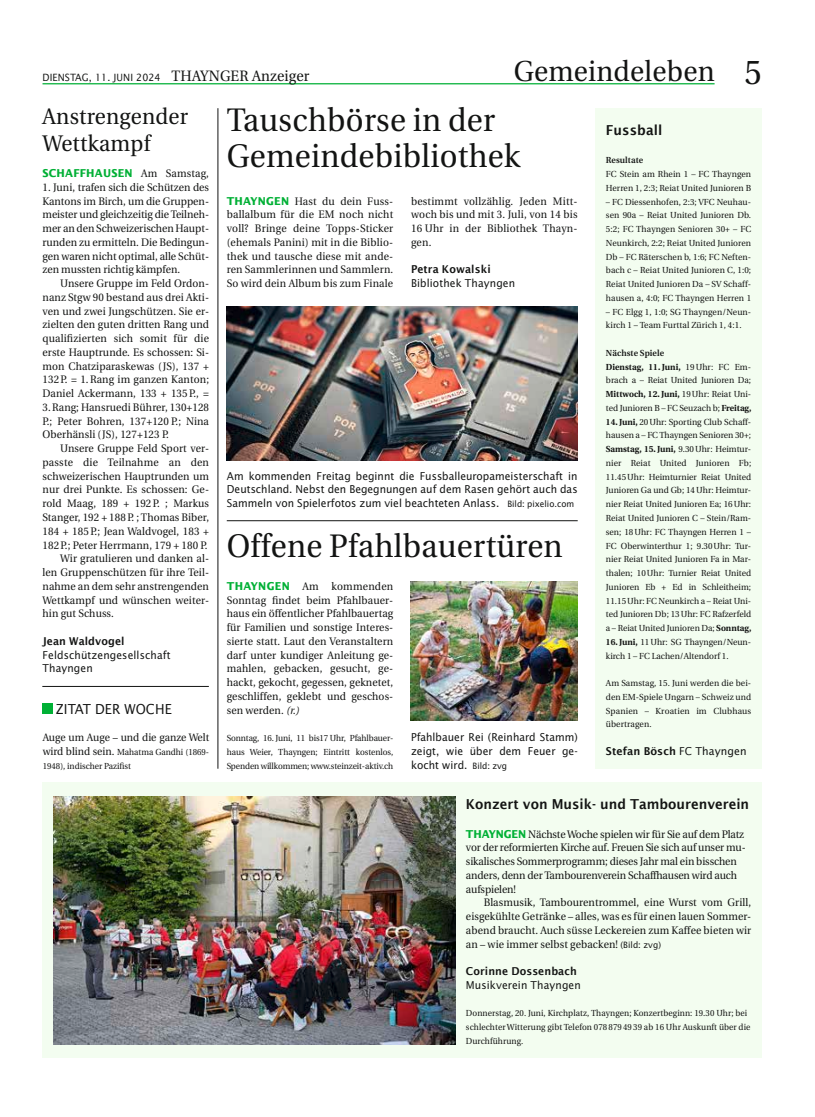
<style>
.page{position:relative;width:815px;height:1117px;background:#fff}
.page>*{position:absolute;margin:0;border:0;box-sizing:border-box;transform-origin:0 0}
.t1{font:32.5px/36.2px "Utopia";letter-spacing:.01em;color:#131413;scale:.95 1}
.t2{font:28.75px "Utopia";letter-spacing:.01em;color:#131413;scale:.95 1}
.t3{font:22.5px/27.5px "Utopia";letter-spacing:.01em;color:#131413;scale:.95 1}
.t4{font:600 13.75px "Lucida Sans";color:#131413;scale:.95 1}
.t5{font:13.75px "Lucida Sans";letter-spacing:.01em;color:#131413;scale:.95 1}
.t6{font:10.88px/13.8px "Utopia";letter-spacing:.01em;color:#131413;text-align:justify;scale:.95 1}
.t7{font:10.88px/13.8px "Lucida Sans";color:#131413;scale:.95 1}
.t8{font:10.88px "Utopia";letter-spacing:-.01em;color:#131413;scale:.95 1}
.t9{font:700 10.88px "Lucida Sans";letter-spacing:.02em;color:#00b035;scale:.95 1}
.t10{font:600 10.88px "Lucida Sans";letter-spacing:.01em;color:#131413}
.t11{font:10.75px "Utopia";color:#131413;scale:.95 1}
.t12{font:10px "Lucida Sans";letter-spacing:.01em;color:#131413;scale:.95 1}
.t13{font:8.75px/13.8px "Utopia";color:#131413}
.t14{font:8.75px/13.8px "Utopia";color:#131413;scale:.95 1}
.s1{font-family:"Utopia";font-size:15px}
.s2{font-size:34.38px}
.s3{font-family:"Utopia";font-weight:400;color:#131413}
.s4{font-weight:600}
.s5{font-size:10.75px}
.s6{font-family:"Lucida Sans";font-weight:700;color:#00b035}
.s7{font-size:8.75px}
.s8{font-style:italic}
.s9{font-weight:700}
.s10{font-weight:400}
.s11{font-family:"Lucida Sans";font-size:8.75px}
</style>
<div class="page">
<hr style="left:43px;top:83px;width:672px;height:1px;background:#00b035">
<img style="left:227px;top:306px;width:351px;height:155px">
<div style="left:43px;top:782px;width:719px;height:275px;background:#f3fdf0"></div>
<img style="left:53px;top:796px;width:402px;height:247px">
<div style="left:595px;top:108px;width:167px;height:660px;background:#f3fdf0"></div>
<div style="left:42px;top:703px;width:10px;height:10px;background:#00b035"></div>
<hr style="left:218px;top:108px;width:1px;height:660px;background:#131413">
<hr style="left:42px;top:686px;width:167px;height:1px;background:#131413">
<img style="left:411px;top:581px;width:167px;height:139px">
<hr style="left:227px;top:520px;width:351px;height:1px;background:#131413">
<p class="t12" style="left:43px;top:71px;width:282px">DIENSTAG, 11. JUNI 2024 <span class="s1">THAYNGER Anzeiger</span></p>
<p class="t2" style="left:514px;top:55px;width:263px">Gemeindeleben <span class="s2">5</span></p>
<p class="t3" style="left:43px;top:103px;width:155px">Anstrengender<br>Wettkampf</p>
<p class="t9" style="left:43px;top:166px;width:177px">SCHAFFHAUSEN <span class="s3">Am Samstag,</span></p>
<p class="t6" style="left:43px;top:180px;width:177px">1. Juni, trafen sich die Schützen des</p>
<p class="t6" style="left:43px;top:194px;width:177px">Kantons im Birch, um die Gruppen-</p>
<p class="t6" style="left:43px;top:208px;width:177px">meister und gleichzeitig die Teilneh-</p>
<p class="t6" style="left:43px;top:221px;width:177px">mer an den Schweizerischen Haupt-</p>
<p class="t6" style="left:43px;top:235px;width:177px">runden zu ermitteln. Die Bedingun-</p>
<p class="t6" style="left:43px;top:249px;width:177px">gen waren nicht optimal, alle Schüt-</p>
<p class="t6" style="left:43px;top:263px;width:146px">zen mussten richtig kämpfen.</p>
<p class="t6" style="left:60px;top:276px;width:158px">Unsere Gruppe im Feld Ordon-</p>
<p class="t6" style="left:43px;top:290px;width:177px">nanz Stgw 90 bestand aus drei Akti-</p>
<p class="t6" style="left:43px;top:304px;width:177px">ven und zwei Jungschützen. Sie er-</p>
<p class="t6" style="left:43px;top:318px;width:177px">zielten den guten dritten Rang und</p>
<p class="t6" style="left:43px;top:331px;width:177px">qualifizierten sich somit für die</p>
<p class="t6" style="left:43px;top:345px;width:177px">erste Hauptrunde. Es schossen: Si-</p>
<p class="t6" style="left:43px;top:359px;width:177px">mon Chatziparaskewas (JS), 137 +</p>
<p class="t6" style="left:43px;top:373px;width:177px">132P. = 1.Rang im ganzen Kanton;</p>
<p class="t6" style="left:43px;top:386px;width:177px">Daniel Ackermann, 133 + 135P., =</p>
<p class="t6" style="left:43px;top:400px;width:177px">3.Rang; Hansruedi Bührer, 130+128</p>
<p class="t6" style="left:43px;top:414px;width:177px">P.; Peter Bohren, 137+120 P.; Nina</p>
<p class="t6" style="left:43px;top:428px;width:135px">Oberhänsli (JS), 127+123 P.</p>
<p class="t6" style="left:60px;top:441px;width:158px">Unsere Gruppe Feld Sport ver-</p>
<p class="t6" style="left:43px;top:455px;width:177px">passte die Teilnahme an den</p>
<p class="t6" style="left:43px;top:469px;width:177px">schweizerischen Hauptrunden um</p>
<p class="t6" style="left:43px;top:483px;width:177px">nur drei Punkte. Es schossen: Ge-</p>
<p class="t6" style="left:43px;top:496px;width:177px">rold Maag, 189 + 192P. ; Markus</p>
<p class="t6" style="left:43px;top:510px;width:177px">Stanger, 192 + 188P. ; Thomas Biber,</p>
<p class="t6" style="left:43px;top:524px;width:177px">184 + 185P.; Jean Waldvogel, 183 +</p>
<p class="t6" style="left:43px;top:538px;width:175px">182P.; Peter Herrmann, 179 + 180 P.</p>
<p class="t6" style="left:60px;top:551px;width:158px">Wir gratulieren und danken al-</p>
<p class="t6" style="left:43px;top:565px;width:177px">len Gruppenschützen für ihre Teil-</p>
<p class="t6" style="left:43px;top:579px;width:177px">nahme an dem sehr anstrengenden</p>
<p class="t6" style="left:43px;top:593px;width:177px">Wettkampf und wünschen weiter-</p>
<p class="t6" style="left:43px;top:606px;width:77px">hin gut Schuss.</p>
<p class="t7" style="left:43px;top:633px;width:136px"><span class="s4">Jean Waldvogel<br></span>Feldschützengesellschaft<br>Thayngen</p>
<p class="t5" style="left:56px;top:700px;width:124px">ZITAT DER WOCHE</p>
<p class="t11" style="left:43px;top:731px;width:177px">Auge um Auge – und die ganze Welt</p>
<p class="t14" style="left:43px;top:745px;width:177px"><span class="s5">wird blind sein.</span> Mahatma Gandhi (1869-<br>1948), indischer Pazifist</p>
<p class="t1" style="left:227px;top:102px;width:310px">Tauschbörse in der<br>Gemeindebibliothek</p>
<p class="t6" style="left:227px;top:194px;width:177px"><span class="s6">THAYNGEN</span> Hast du dein Fuss&shy;ballalbum für die EM noch nicht voll? Bringe deine Topps-Sticker (ehemals Panini) mit in die Biblio&shy;thek und tausche diese mit ande&shy;ren Sammlerinnen und Sammlern.<br>So wird dein Album bis zum Finale</p>
<p class="t6" style="left:411px;top:194px;width:177px">bestimmt vollzählig. Jeden Mitt&shy;woch bis und mit 3. Juli, von 14 bis 16 Uhr in der Bibliothek Thayn&shy;gen.</p>
<p class="t7" style="left:411px;top:262px;width:111px"><span class="s4">Petra Kowalski<br></span>Bibliothek Thayngen</p>
<p class="t7" style="left:227px;top:468px;width:371px;text-align:justify">Am kommenden Freitag beginnt die Fussballeuropameisterschaft in Deutschland. Nebst den Begegnungen auf dem Rasen gehört auch das Sammeln von Spielerfotos zum viel beachteten Anlass. <span class="s7">Bild: pixelio.com</span></p>
<p class="t1" style="left:227px;top:528px;width:355px">Offene Pfahlbauertüren</p>
<p class="t6" style="left:227px;top:579px;width:177px"><span class="s6">THAYNGEN</span> Am kommenden Sonntag findet beim Pfahlbauer&shy;haus ein öffentlicher Pfahlbauertag für Familien und sonstige Interes&shy;sierte statt. Laut den Veranstaltern darf unter kundiger Anleitung ge&shy;mahlen, gebacken, gesucht, ge&shy;hackt, gekocht, gegessen, geknetet, geschliffen, geklebt und geschos&shy;sen werden. <span class="s8">(r.)</span></p>
<p class="t14" style="left:227px;top:731px;width:177px;text-align:justify">Sonntag, 16. Juni, 11 bis17 Uhr, Pfahlbauer&shy;haus Weier, Thayngen; Eintritt kostenlos, Spenden willkommen; www.steinzeit-aktiv.ch</p>
<p class="t7" style="left:411px;top:730px;width:177px;text-align:justify">Pfahlbauer Rei (Reinhard Stamm) zeigt, wie über dem Feuer ge&shy;kocht wird. <span class="s7">Bild: zvg</span></p>
<p class="t4" style="left:606px;top:122px;width:61px">Fussball</p>
<p class="t13" style="left:606px;top:153px;width:147px"><span class="s4">Resultate<br></span>FC Stein am Rhein 1 – FC Thayngen<br>Herren 1, 2:3; Reiat United Junioren B</p>
<p class="t13" style="left:606px;top:195px;width:147px;text-align:justify">– FC Diessenhofen, 2:3; VFC Neuhau&shy;sen 90a – Reiat United Junioren Db.<br>5:2; FC Thayngen Senioren 30+ – FC Neunkirch, 2:2; Reiat United Junioren Db – FC Räterschen b, 1:6; FC Neften&shy;bach c – Reiat United Junioren C, 1:0; Reiat United Junioren Da – SV Schaff&shy;hausen a, 4:0; FC Thayngen Herren 1</p>
<p class="t13" style="left:606px;top:305px;width:147px">– FC Elgg 1, 1:0; SG Thayngen/Neun&shy;kirch 1 – Team Furttal Zürich 1, 4:1.</p>
<p class="t13" style="left:606px;top:346px;width:147px"><span class="s4">Nächste Spiele<br></span><span class="s9">Dienstag, 11.Juni,</span> 19Uhr: FC Em&shy;brach a – Reiat United Junioren Da; <span class="s9">Mittwoch, 12.Juni,</span> 19Uhr: Reiat Uni&shy;ted Junioren B – FC Seuzach b; <span class="s9">Freitag, 14.Juni,</span> 20Uhr: Sporting Club Schaff&shy;hausen a – FC Thayngen Senioren 30+; <span class="s9">Samstag, 15.Juni,</span> 9.30Uhr: Heimtur&shy;nier Reiat United Junioren Fb; 11.45Uhr: Heimturnier Reiat United Junioren Ga und Gb; 14Uhr: Heimtur&shy;nier Reiat United Junioren Ea; 16Uhr:<br>Reiat United Junioren C – Stein/Ram&shy;sen; 18Uhr: FC Thayngen Herren 1 – FC Oberwinterthur 1; 9.30Uhr: Tur&shy;nier Reiat United Junioren Fa in Mar&shy;thalen; 10Uhr: Turnier Reiat United Junioren Eb + Ed in Schleitheim; 11.15Uhr: FC Neunkirch a – Reiat Uni&shy;ted Junioren Db; 13Uhr: FC Rafzerfeld a – Reiat United Junioren Da; <span class="s9">Sonntag, 16.Juni,</span> 11Uhr: SG Thayngen/Neun&shy;kirch 1 – FC Lachen/Altendorf 1.</p>
<p class="t13" style="left:606px;top:676px;width:147px;text-align:justify">Am Samstag, 15. Juni werden die bei&shy;den EM-Spiele Ungarn – Schweiz und Spanien – Kroatien im Clubhaus übertragen.</p>
<p class="t10" style="left:606px;top:744px;width:142px">Stefan Bösch <span class="s10">FC Thayngen</span></p>
<p class="t4" style="left:466px;top:795px;width:300px">Konzert von Musik- und Tambourenverein</p>
<p class="t8" style="left:466px;top:827px;width:294px"><span class="s6">THAYNGEN</span> Nächste Woche spielen wir für Sie auf dem Platz</p>
<p class="t8" style="left:466px;top:841px;width:296px">vor der reformierten Kirche auf. Freuen Sie sich auf unser mu-</p>
<p class="t8" style="left:466px;top:855px;width:287px">sikalisches Sommerprogramm; dieses Jahr mal ein bisschen</p>
<p class="t8" style="left:466px;top:868px;width:287px">anders, denn der Tambourenverein Schaffhausen wird auch</p>
<p class="t8" style="left:466px;top:882px;width:54px">aufspielen!</p>
<p class="t6" style="left:484px;top:895px;width:283px">Blasmusik, Tambourentrommel, eine Wurst vom Grill,</p>
<p class="t6" style="left:466px;top:909px;width:302px">eisgekühlte Getränke – alles, was es für einen lauen Sommer-</p>
<p class="t6" style="left:466px;top:923px;width:302px">abend braucht. Auch süsse Leckereien zum Kaffee bieten wir</p>
<p class="t6" style="left:466px;top:936px;width:207px">an – wie immer selbst gebacken! <span class="s11">(Bild: zvg)</span></p>
<p class="t7" style="left:466px;top:963px;width:122px"><span class="s4">Corinne Dossenbach<br></span>Musikverein Thayngen</p>
<p class="t14" style="left:466px;top:1006px;width:301px">Donnerstag, 20. Juni, Kirchplatz, Thayngen; Konzertbeginn: 19.30 Uhr; bei schlechter Witterung gibt Telefon 078 879 49 39 ab 16 Uhr Auskunft über die<br>Durchführung.</p>
</div>
